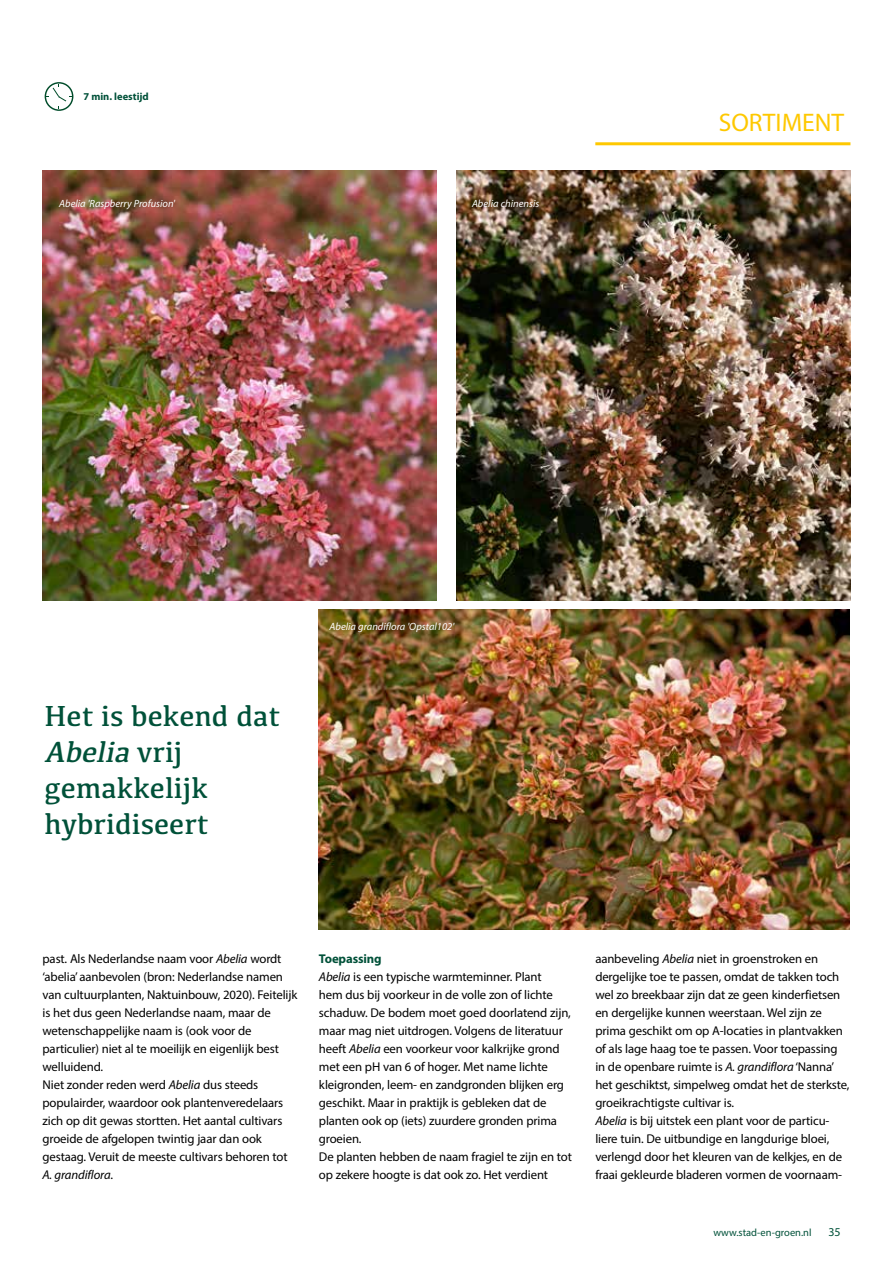
<style>
.page{position:relative;width:893px;height:1263px;background:#fff}
.page>*{position:absolute;margin:0;border:0;box-sizing:border-box;transform-origin:0 0}
.t1{font:30px/36px "Kefa";color:#005139}
.t2{font:25.5px "Myriad Pro";color:#fec800}
.t3{font:12.75px/18px "Myriad Pro";letter-spacing:-.01em;color:#000}
.t4{font:12px "Myriad Pro";color:#005139}
.t5{font:italic 10.5px "Myriad Pro";color:#fff}
.t6{font:10.5px "Myriad Pro";color:#005139}
.t7{font:700 10.5px "Myriad Pro";color:#005139}
.s1{font-style:italic}
.s2{font-weight:700;color:#005139}
</style>
<div class="page">
<hr style="left:595px;top:142px;width:255px;height:3px;background:#fec800">
<img style="left:43px;top:170px;width:393px;height:430px">
<img style="left:456px;top:170px;width:394px;height:430px">
<svg style="left:45px;top:82px;width:28px;height:29px"></svg>
<img style="left:319px;top:610px;width:530px;height:319px">
<p class="t7" style="left:83px;top:90px;width:67px">7 min. leestijd</p>
<p class="t5" style="left:59px;top:197px;width:117px">Abelia 'Raspberry Profusion'</p>
<p class="t5" style="left:472px;top:197px;width:69px">Abelia chinensis</p>
<h1 class="t1" style="left:45px;top:697px;width:237px">Het is bekend dat<br><span class="s1">Abelia</span> v r i j gemakkelijk hybridiseert</h1>
<p class="t5" style="left:330px;top:620px;width:126px">Abelia grandiflora 'Opstal102'</p>
<h2 class="t2" style="left:719px;top:107px;width:127px">SORTIMENT</h2>
<p class="t3" style="left:43px;top:950px;width:256px">past. Als Nederlandse naam voor <span class="s1">Abelia</span> wordt ‘abelia’ aanbevolen (bron: Nederlandse namen van cultuurplanten, Naktuinbouw, 2020). Feitelijk is het dus geen Nederlandse naam, maar de wetenschappelijke naam is (ook voor de particulier) niet al te moeilijk en eigenlijk best welluidend.<br>Niet zonder reden werd <span class="s1">Abelia</span> dus steeds populairder, waardoor ook plantenveredelaars zich op dit gewas stortten. Het aantal cultivars groeide de afgelopen twintig jaar dan ook gestaag. Veruit de meeste cultivars behoren tot <span class="s1">A. grandiflora</span>.</p>
<p class="t3" style="left:319px;top:950px;width:255px"><span class="s2">Toepassing<br></span><span class="s1">Abelia</span> is een typische warmteminner. Plant<br>hem dus bij voorkeur in de volle zon of lichte schaduw. De bodem moet goed doorlatend zijn, maar mag niet uitdrogen. Volgens de literatuur heeft <span class="s1">Abelia</span> een voorkeur voor kalkrijke grond met een pH van 6 of hoger. Met name lichte kleigronden, leem- en zandgronden blijken erg geschikt. Maar in praktijk is gebleken dat de planten ook op (iets) zuurdere gronden prima groeien.<br>De planten hebben de naam fragiel te zijn en tot op zekere hoogte is dat ook zo. Het verdient</p>
<p class="t3" style="left:595px;top:950px;width:256px">aanbeveling <span class="s1">Abelia</span> niet in groenstroken en dergelijke toe te passen, omdat de takken toch wel zo breekbaar zijn dat ze geen kinderfietsen en dergelijke kunnen weerstaan. Wel zijn ze prima geschikt om op A-locaties in plantvakken of als lage haag toe te passen. Voor toepassing in de openbare ruimte is <span class="s1">A. grandiflora</span> ‘Nanna’ het geschiktst, simpelweg omdat het de sterkste, groeikrachtigste cultivar is.<br><span class="s1">Abelia</span> is bij uitstek een plant voor de particu&shy;liere tuin. De uitbundige en langdurige bloei, verlengd door het kleuren van de kelkjes, en de fraai gekleurde bladeren vormen de voornaam-</p>
<p class="t6" style="left:713px;top:1226px;width:100px">www.stad-en-groen.nl</p>
<p class="t4" style="left:828px;top:1224px;width:14px">35</p>
</div>
